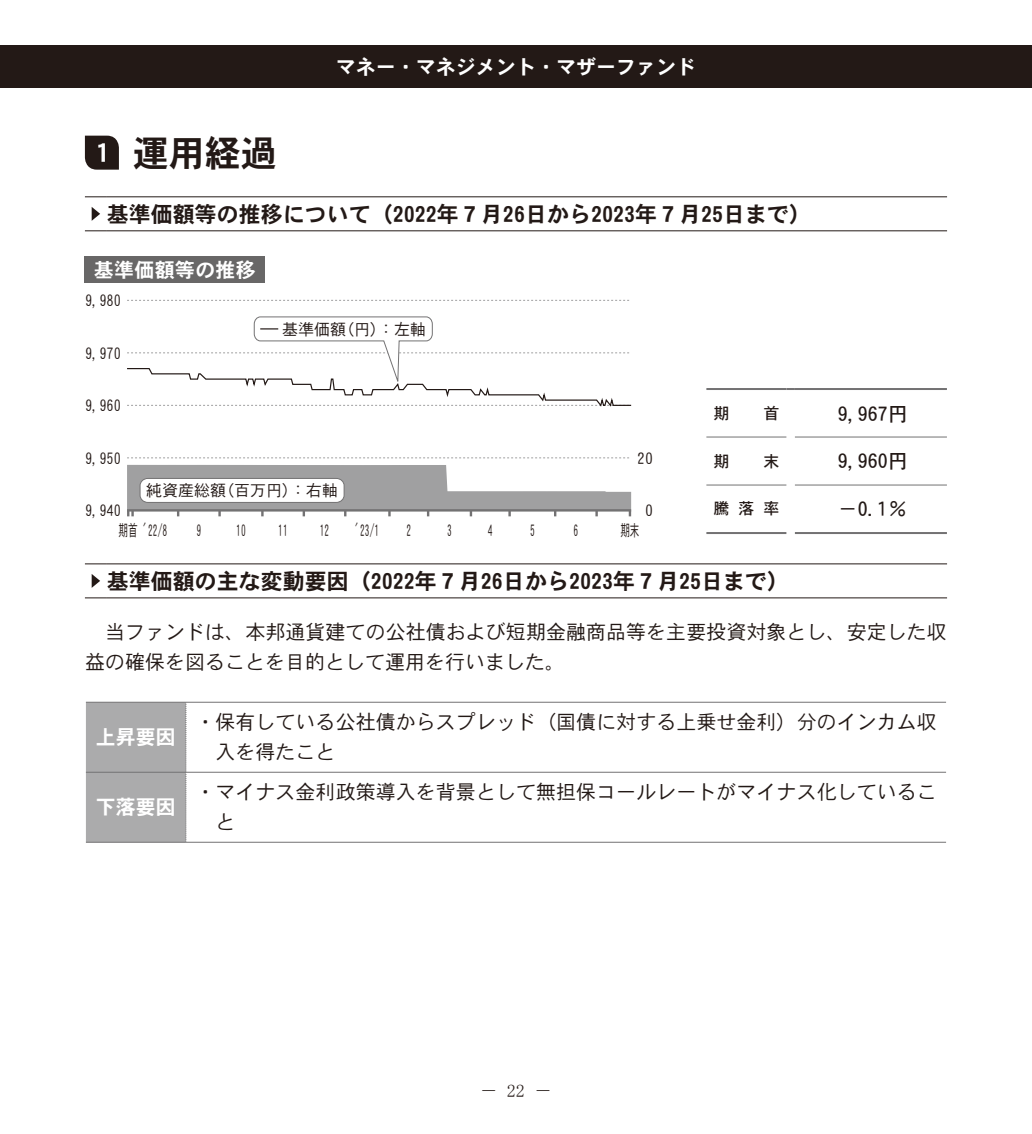
<style>
.page{position:relative;width:1032px;height:1134px;background:#fff}
.page>*{position:absolute;margin:0;border:0;box-sizing:border-box;transform-origin:0 0}
.t1{font:36px "DFHS Gothic W7 WIN RKSJ H";color:#231916}
.t2{font:22px "DFHS Gothic W7 WIN RKSJ H";color:#231916}
.t3{font:20px/30px "DFHS Gothic W3 WIN RKSJ H";color:#231916}
.t4{font:20px "DFHS Gothic R Pro 6 W7";color:#fff}
.t5{font:20px "DFHS Gothic W5 WIN RKSJ H";color:#231916}
.t6{font:20px "DFHS Gothic W7 WIN RKSJ H";letter-spacing:.015em;color:#fff}
.t7{font:18px "MS Mincho";color:#231916}
.t8{font:16px "DFHS Gothic W3 WIN RKSJ H";color:#231916}
.t9{font:16px "DFHS Gothic W3 WIN RKSJ H";color:#231916;scale:.6 1}
.t10{font:16px "DFHS Gothic W3 WIN RKSJ H";color:#231916;scale:.9 1}
.t11{font:16px "DFHS Gothic W5 WIN RKSJ H";color:#231916}
.s1{font-size:26px;color:#fff}
</style>
<div class="page">
<div style="left:0;top:45px;width:1032px;height:43px;background:#231916"></div>
<svg style="left:85px;top:136px;width:34px;height:34px"></svg>
<svg style="left:85px;top:196px;width:22px;height:1px"></svg>
<hr style="left:107px;top:196px;width:840px;height:1px;background:#231916">
<svg style="left:85px;top:230px;width:22px;height:1px"></svg>
<hr style="left:107px;top:230px;width:840px;height:1px;background:#231916">
<svg style="left:92px;top:207px;width:8px;height:14px"></svg>
<div style="left:85px;top:257px;width:180px;height:26px;background:#686767"></div>
<hr style="left:706px;top:532px;width:80px;height:2px;background:#737273">
<hr style="left:795px;top:532px;width:152px;height:2px;background:#737273">
<hr style="left:706px;top:437px;width:80px;height:1px;background:#737273">
<hr style="left:706px;top:485px;width:80px;height:1px;background:#737273">
<hr style="left:795px;top:437px;width:152px;height:1px;background:#737273">
<hr style="left:795px;top:485px;width:152px;height:1px;background:#737273">
<hr style="left:706px;top:388px;width:80px;height:2px;background:#737273">
<hr style="left:795px;top:388px;width:152px;height:2px;background:#737273">
<svg style="left:786px;top:388px;width:9px;height:2px"></svg>
<svg style="left:85px;top:563px;width:22px;height:1px"></svg>
<hr style="left:107px;top:563px;width:840px;height:1px;background:#231916">
<svg style="left:85px;top:597px;width:22px;height:1px"></svg>
<hr style="left:107px;top:597px;width:840px;height:1px;background:#231916">
<svg style="left:92px;top:574px;width:8px;height:14px"></svg>
<hr style="left:186px;top:702px;width:760px;height:1px;background:#737273">
<div style="left:86px;top:702px;width:100px;height:140px;background:#ababac"></div>
<hr style="left:86px;top:842px;width:100px;height:1px;background:#737273">
<hr style="left:186px;top:842px;width:760px;height:1px;background:#737273">
<hr style="left:86px;top:772px;width:100px;height:1px;background:#737273">
<hr style="left:186px;top:772px;width:760px;height:1px;background:#737273">
<svg style="left:127px;top:457px;width:502px;height:1px"></svg>
<svg style="left:127px;top:300px;width:503px;height:1px"></svg>
<svg style="left:127px;top:465px;width:504px;height:51px"></svg>
<div style="left:140px;top:478px;width:204px;height:24px;background:#fff;border-radius:8px"></div>
<div style="left:140px;top:478px;width:205px;height:25px;border:1px solid #737273;border-radius:8px"></div>
<svg style="left:127px;top:316px;width:504px;height:91px"></svg>
<p class="t4" style="left:336px;top:55px;width:361px">マネー・マネジメント・マザーファンド</p>
<h1 class="t1" style="left:89px;top:135px;width:190px"><span class="s1">１</span> 運用経過</h1>
<p class="t2" style="left:107px;top:203px;width:706px">基準価額等の推移について（2022年７月26日から2023年７月25日まで）</p>
<p class="t6" style="left:94px;top:260px;width:163px">基準価額等の推移</p>
<p class="t10" style="left:85px;top:292px;width:42px">9,980</p>
<p class="t10" style="left:85px;top:345px;width:42px">9,970</p>
<p class="t10" style="left:85px;top:397px;width:42px">9,960</p>
<p class="t10" style="left:85px;top:450px;width:42px">9,950</p>
<p class="t10" style="left:85px;top:502px;width:42px">9,940</p>
<p class="t8" style="left:282px;top:321px;width:145px">基準価額（円）：左軸</p>
<p class="t8" style="left:146px;top:482px;width:194px">純資産総額（百万円）：右軸</p>
<p class="t8" style="left:637px;top:450px;width:17px">20</p>
<p class="t8" style="left:645px;top:502px;width:9px">0</p>
<p class="t9" style="left:119px;top:522px;width:83px">期首 '22/8</p>
<p class="t9" style="left:196px;top:522px;width:10px">9</p>
<p class="t9" style="left:236px;top:522px;width:17px">10</p>
<p class="t9" style="left:278px;top:522px;width:18px">11</p>
<p class="t9" style="left:320px;top:522px;width:17px">12</p>
<p class="t9" style="left:355px;top:522px;width:42px">'23/1</p>
<p class="t9" style="left:406px;top:522px;width:9px">2</p>
<p class="t9" style="left:447px;top:522px;width:10px">3</p>
<p class="t9" style="left:488px;top:522px;width:9px">4</p>
<p class="t9" style="left:530px;top:522px;width:9px">5</p>
<p class="t9" style="left:573px;top:522px;width:10px">6</p>
<p class="t9" style="left:620px;top:522px;width:34px">期末</p>
<p class="t11" style="left:713px;top:405px;width:17px">期</p>
<p class="t11" style="left:763px;top:405px;width:17px">首</p>
<p class="t5" style="left:838px;top:403px;width:71px">9,967円</p>
<p class="t11" style="left:713px;top:453px;width:17px">期</p>
<p class="t11" style="left:763px;top:453px;width:17px">末</p>
<p class="t5" style="left:838px;top:451px;width:71px">9,960円</p>
<p class="t11" style="left:713px;top:501px;width:67px">騰落率</p>
<p class="t5" style="left:838px;top:499px;width:71px">－0.1％</p>
<p class="t2" style="left:107px;top:570px;width:684px">基準価額の主な変動要因（2022年７月26日から2023年７月25日まで）</p>
<p class="t3" style="left:85px;top:617px;width:863px">　当ファンドは、本邦通貨建ての公社債および短期金融商品等を主要投資対象とし、安定した収益の確保を図ることを目的として運用を行いました。</p>
<p class="t6" style="left:96px;top:727px;width:81px">上昇要因</p>
<p class="t6" style="left:96px;top:797px;width:81px">下落要因</p>
<p class="t3" style="left:215px;top:707px;width:723px;text-indent:-20px">・保有している公社債からスプレッド（国債に対する上乗せ金利）分のインカム収入を得たこと</p>
<p class="t3" style="left:215px;top:777px;width:723px;text-indent:-20px">・マイナス金利政策導入を背景として無担保コールレートがマイナス化していること</p>
<p class="t7" style="left:507px;top:1081px;width:20px">22</p>
<p class="t7" style="left:480px;top:1081px;width:74px">－　　－</p>
</div>
